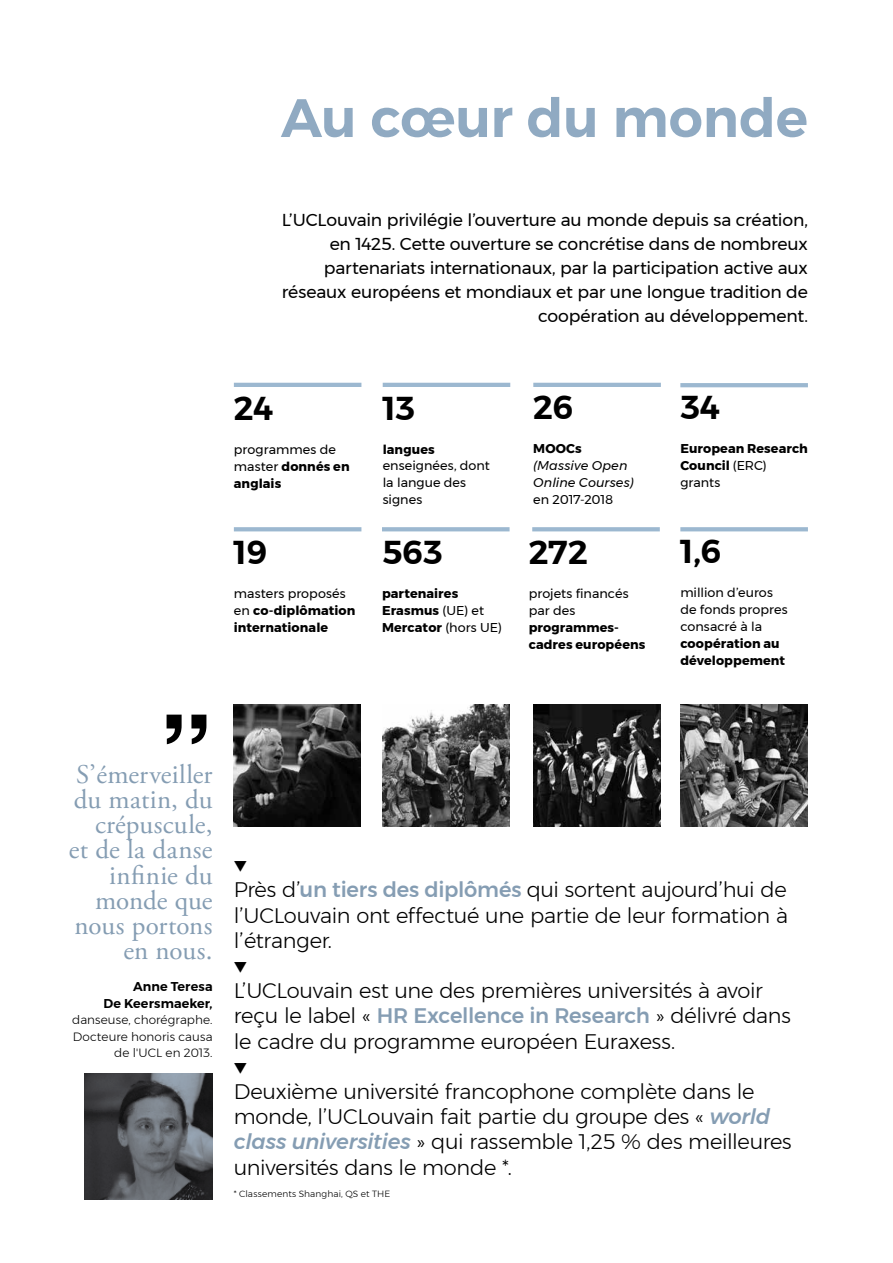
<style>
.page{position:relative;width:893px;height:1263px;background:#fff}
.page>*{position:absolute;margin:0;border:0;box-sizing:border-box;transform-origin:0 0}
.t1{font:700 108px "Helvetica";color:#000}
.t2{font:600 54px "Montserrat";letter-spacing:-.005em;color:#90aac2}
.t3{font:600 33px "Montserrat";color:#000}
.t4{font:27px/25.2px "Adobe Garamond Pro";color:#859db3;text-align:right}
.t5{font:300 21px/25.2px "Montserrat";letter-spacing:-.015em;color:#000}
.t6{font:17.25px/24px "Montserrat";letter-spacing:-.01em;color:#000;text-align:right}
.t7{font:700 12.75px/17px "Montserrat";letter-spacing:.005em;color:#000}
.t8{font:12.75px/17px "Montserrat";letter-spacing:.005em;color:#000}
.t9{font:italic 12.75px/17px "Montserrat";letter-spacing:.01em;color:#000}
.t10{font:600 12.75px/16.5px "Montserrat";letter-spacing:.01em;color:#000;text-align:right}
.t11{font:300 12px/16.5px "Montserrat";letter-spacing:.005em;color:#000;text-align:right}
.t12{font:300 9px "Montserrat";letter-spacing:.01em;color:#000}
.s1{font-weight:700}
.s2{font-weight:400}
.s3{font-weight:500;color:#859db3}
.s4{font-weight:500;font-style:italic;color:#859db3}
</style>
<div class="page">
<hr style="left:234px;top:383px;width:127px;height:4px;background:#9cb8d0">
<svg style="left:234px;top:527px;width:127px;height:4px"></svg>
<hr style="left:383px;top:383px;width:127px;height:4px;background:#9cb8d0">
<svg style="left:382px;top:527px;width:128px;height:4px"></svg>
<hr style="left:533px;top:383px;width:128px;height:4px;background:#9cb8d0">
<svg style="left:532px;top:527px;width:128px;height:4px"></svg>
<hr style="left:680px;top:383px;width:128px;height:4px;background:#9cb8d0">
<svg style="left:680px;top:527px;width:128px;height:4px"></svg>
<img style="left:382px;top:705px;width:128px;height:121px">
<img style="left:233px;top:705px;width:128px;height:121px">
<img style="left:680px;top:705px;width:128px;height:121px">
<img style="left:533px;top:705px;width:128px;height:121px">
<img style="left:85px;top:1074px;width:128px;height:125px">
<h2 class="t2" style="left:281px;top:75px;width:528px">Au cœur du monde</h2>
<p class="t6" style="left:282px;top:207px;width:528px">L’UCLouvain privilégie l’ouverture au monde depuis sa création, en 1425. Cette ouverture se concrétise dans de nombreux partenariats internationaux, par la participation active aux réseaux européens et mondiaux et par une longue tradition de coopération au développement.</p>
<h1 class="t1" style="left:159px;top:667px;width:55px">ˮ</h1>
<p class="t4" style="left:76px;top:762px;width:138px">S’émerveiller</p>
<p class="t4" style="left:74px;top:788px;width:140px">du matin, du</p>
<p class="t4" style="left:69px;top:813px;width:145px">crépuscule,<br>et de la danse infinie du monde que nous portons en nous.</p>
<p class="t10" style="left:104px;top:978px;width:111px">Anne Teresa<br>De Keersmaeker,</p>
<p class="t11" style="left:72px;top:1011px;width:142px">danseuse, chorégraphe.<br>Docteure honoris causa de l'UCL en 2013.</p>
<h3 class="t3" style="left:234px;top:382px;width:41px">24</h3>
<p class="t8" style="left:234px;top:441px;width:117px">programmes de master <span class="s1">donnés en anglais</span></p>
<h3 class="t3" style="left:234px;top:526px;width:35px">19</h3>
<p class="t7" style="left:234px;top:585px;width:123px"><span class="s2">masters proposés en</span> co-diplômation internationale</p>
<h3 class="t3" style="left:383px;top:382px;width:34px">13</h3>
<p class="t7" style="left:383px;top:440px;width:54px">langues</p>
<p class="t8" style="left:383px;top:457px;width:109px">enseignées, dont la langue des signes</p>
<h3 class="t3" style="left:382px;top:526px;width:63px">563</h3>
<p class="t7" style="left:382px;top:585px;width:122px">partenaires<br>Erasmus <span class="s2">(UE) et<br></span>Mercator <span class="s2">(hors UE)</span></p>
<h3 class="t3" style="left:533px;top:381px;width:42px">26</h3>
<p class="t7" style="left:533px;top:440px;width:50px">MOOCs</p>
<p class="t9" style="left:533px;top:457px;width:102px">(Massive Open<br>Online Courses)</p>
<p class="t8" style="left:533px;top:491px;width:82px">en 2017-2018</p>
<h3 class="t3" style="left:529px;top:526px;width:60px">272</h3>
<p class="t8" style="left:529px;top:585px;width:101px">projets financés par des</p>
<p class="t7" style="left:529px;top:619px;width:118px">programmes&shy;cadres européens</p>
<h3 class="t3" style="left:680px;top:381px;width:42px">34</h3>
<p class="t7" style="left:680px;top:440px;width:129px">European Research<br>Council <span class="s2">(ERC) grants</span></p>
<h3 class="t3" style="left:680px;top:525px;width:43px">1,6</h3>
<p class="t8" style="left:680px;top:584px;width:109px">million d’euros de fonds propres consacré à la</p>
<p class="t7" style="left:680px;top:635px;width:106px">coopération au développement</p>
<p class="t5" style="left:234px;top:877px;width:556px;text-align:justify">Près d’<span class="s3">un tiers des diplômés</span> qui sortent aujourd’hui de l’UCLouvain ont effectué une partie de leur formation à l’étranger.</p>
<p class="t5" style="left:234px;top:978px;width:559px">L’UCLouvain est une des premières universités à avoir reçu le label « <span class="s3">HR Excellence in Research</span> » délivré dans le cadre du programme européen Euraxess.</p>
<p class="t5" style="left:234px;top:1078px;width:559px">Deuxième université francophone complète dans le monde, l’UCLouvain fait partie du groupe des « <span class="s4">world class universities</span> » qui rassemble 1,25 % des meilleures universités dans le monde *.</p>
<p class="t12" style="left:234px;top:1187px;width:158px">* Classements Shanghai, QS et THE</p>
</div>
